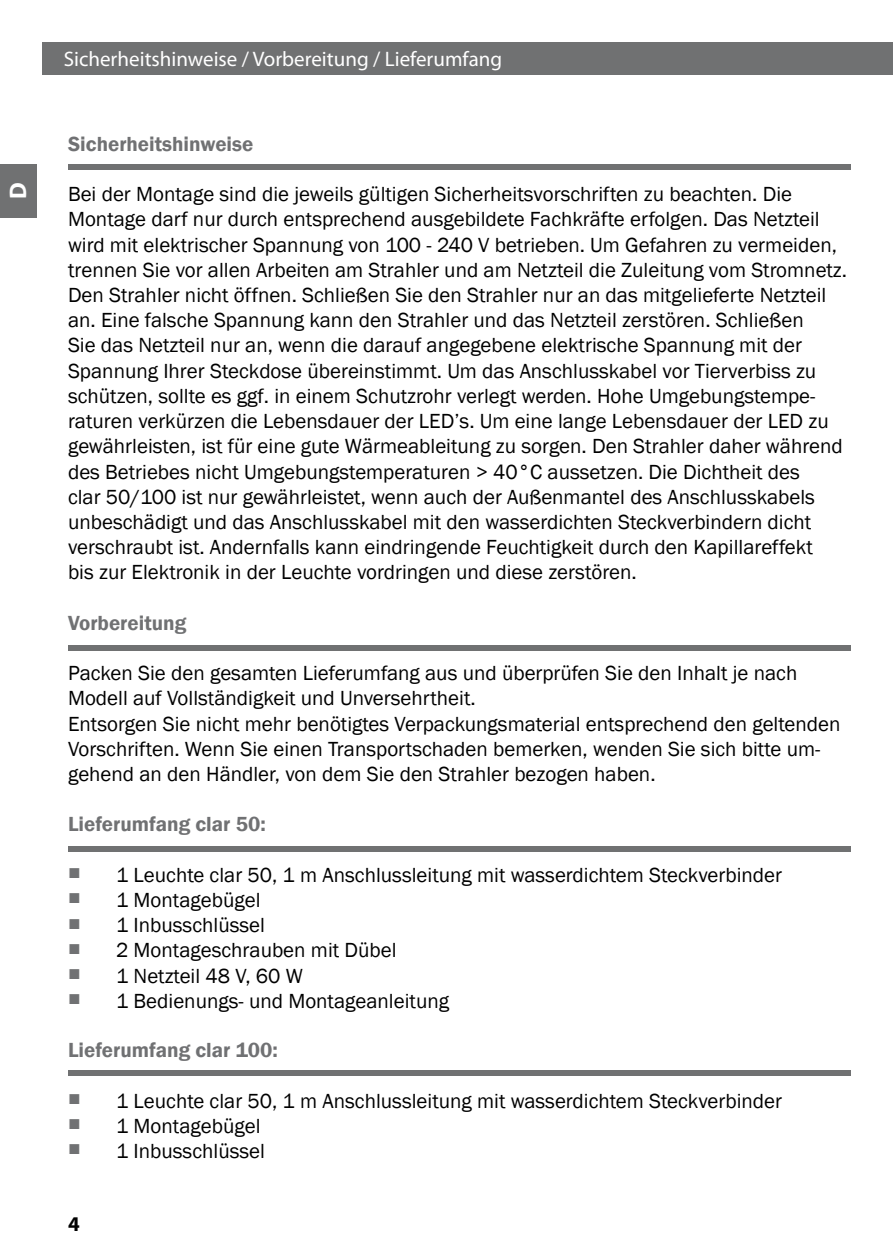
<style>
.page{position:relative;width:893px;height:1259px;background:#fff}
.page>*{position:absolute;margin:0;border:0;box-sizing:border-box;transform-origin:0 0}
.t1{font:700 24px "Myriad Pro";color:#fff}
.t2{font:21px/25.2px "Franklin Gothic";color:#000}
.t3{font:600 21px "Franklin Gothic";color:#707173}
.t4{font:21px "Myriad Pro";color:#fff}
.t5{font:700 21px "Myriad Pro";color:#000}
</style>
<div class="page">
<div style="left:68px;top:645px;width:782px;height:6px;background:#707172"></div>
<div style="left:43px;top:43px;width:850px;height:32px;background:#707172"></div>
<div style="left:0;top:164px;width:36px;height:53px;background:#707172"></div>
<div style="left:68px;top:164px;width:782px;height:6px;background:#707172"></div>
<div style="left:68px;top:845px;width:782px;height:6px;background:#707172"></div>
<div style="left:68px;top:1070px;width:782px;height:6px;background:#707172"></div>
<p class="t1" style="left:2px;top:199px;width:18px;rotate:-90deg">D</p>
<p class="t4" style="left:64px;top:46px;width:440px">Sicherheitshinweise / Vorbereitung / Lieferumfang</p>
<p class="t3" style="left:68px;top:131px;width:187px">Sicherheitshinweise</p>
<p class="t2" style="left:68px;top:182px;width:781px">Bei der Montage sind die jeweils gültigen Sicherheitsvorschriften zu beachten. Die Montage darf nur durch entsprechend ausgebildete Fachkräfte erfolgen. Das Netzteil wird mit elektrischer Spannung von 100 - 240 V betrieben. Um Gefahren zu vermeiden, trennen Sie vor allen Arbeiten am Strahler und am Netzteil die Zuleitung vom Stromnetz.<br>Den Strahler nicht öffnen. Schließen Sie den Strahler nur an das mitgelieferte Netzteil an. Eine falsche Spannung kann den Strahler und das Netzteil zerstören. Schließen<br>Sie das Netzteil nur an, wenn die darauf angegebene elektrische Spannung mit der Spannung Ihrer Steckdose übereinstimmt. Um das Anschlusskabel vor Tierverbiss zu schützen, sollte es ggf. in einem Schutzrohr verlegt werden. Hohe Umgebungstempe&shy;raturen verkürzen die Lebensdauer der LED’s. Um eine lange Lebensdauer der LED zu gewährleisten, ist für eine gute Wärmeableitung zu sorgen. Den Strahler daher während des Betriebes nicht Umgebungstemperaturen &gt; 40°C aussetzen. Die Dichtheit des<br>clar 50/100 ist nur gewährleistet, wenn auch der Außenmantel des Anschlusskabels unbeschädigt und das Anschlusskabel mit den wasserdichten Steckverbindern dicht verschraubt ist. Andernfalls kann eindringende Feuchtigkeit durch den Kapillareffekt<br>bis zur Elektronik in der Leuchte vordringen und diese zerstören.</p>
<p class="t3" style="left:68px;top:610px;width:120px">Vorbereitung</p>
<p class="t2" style="left:68px;top:661px;width:774px">Packen Sie den gesamten Lieferumfang aus und überprüfen Sie den Inhalt je nach Modell auf Vollständigkeit und Unversehrtheit.<br>Entsorgen Sie nicht mehr benötigtes Verpackungsmaterial entsprechend den geltenden Vorschriften. Wenn Sie einen Transportschaden bemerken, wenden Sie sich bitte um&shy;gehend an den Händler, von dem Sie den Strahler bezogen haben.</p>
<p class="t3" style="left:68px;top:811px;width:199px">Lieferumfang clar 50:</p>
<p class="t2" style="left:68px;top:862px;width:716px"><sup>■</sup> 1 Leuchte clar 50, 1 m Anschlussleitung mit wasserdichtem Steckverbinder</p>
<p class="t2" style="left:68px;top:888px;width:194px"><sup>■</sup> 1 Montagebügel</p>
<p class="t2" style="left:68px;top:913px;width:198px"><sup>■</sup> 1 Inbusschlüssel</p>
<p class="t2" style="left:68px;top:938px;width:330px"><sup>■</sup> 2 Montageschrauben mit Dübel</p>
<p class="t2" style="left:68px;top:963px;width:236px"><sup>■</sup> 1 Netzteil 48 V, 60 W</p>
<p class="t2" style="left:68px;top:988px;width:383px"><sup>■</sup> 1 Bedienungs- und Montageanleitung</p>
<p class="t3" style="left:68px;top:1037px;width:211px">Lieferumfang clar 100:</p>
<p class="t2" style="left:68px;top:1088px;width:716px"><sup>■</sup> 1 Leuchte clar 50, 1 m Anschlussleitung mit wasserdichtem Steckverbinder</p>
<p class="t2" style="left:68px;top:1113px;width:194px"><sup>■</sup> 1 Montagebügel</p>
<p class="t2" style="left:68px;top:1138px;width:198px"><sup>■</sup> 1 Inbusschlüssel</p>
<p class="t5" style="left:68px;top:1209px;width:13px">4</p>
</div>
